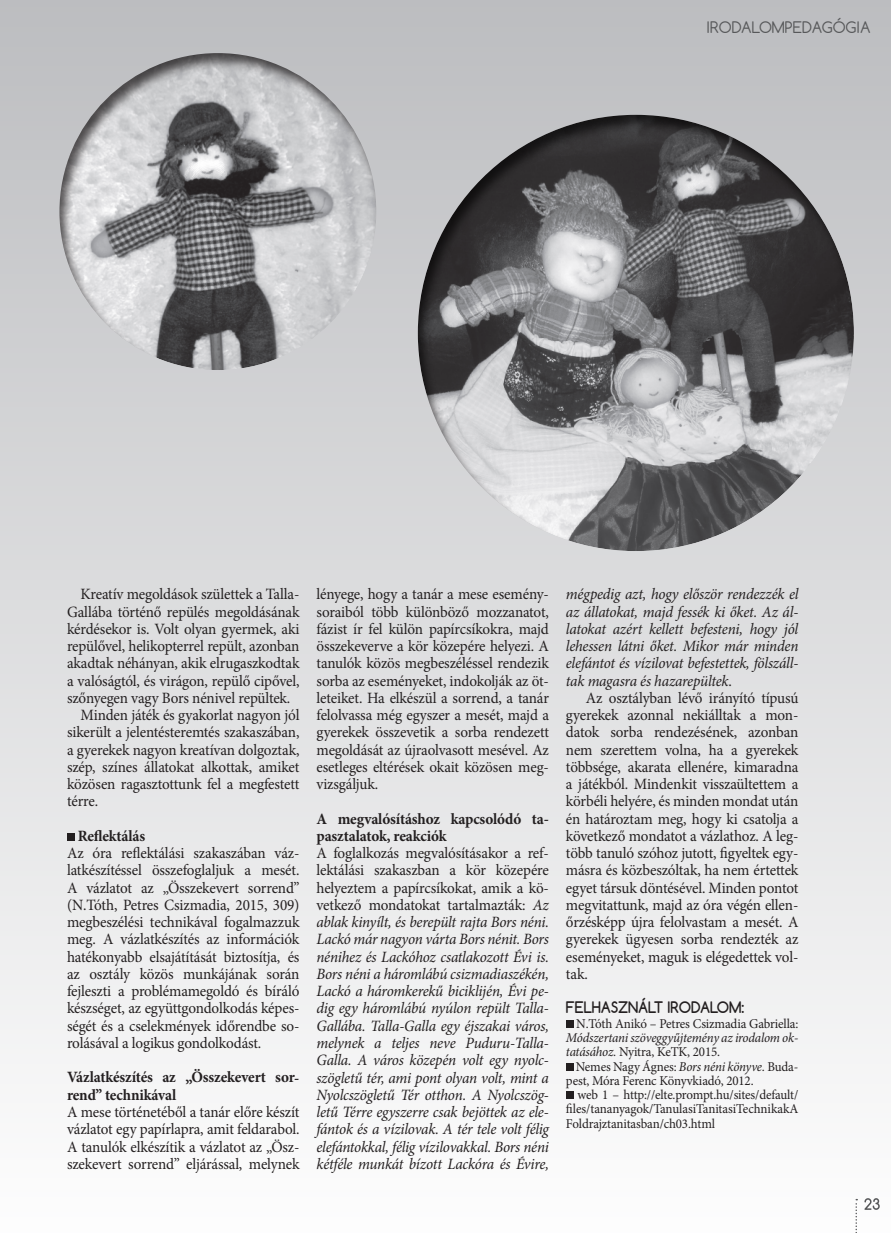
<style>
.page{position:relative;width:891px;height:1233px;background:#fff}
.page>*{position:absolute;margin:0;border:0;box-sizing:border-box;transform-origin:0 0}
.t1{font:15.75px/17.2px "Minion Pro";letter-spacing:-.015em;color:#231f20;text-align:justify;scale:.96 1}
.t2{font:italic 15.75px/17.2px "Minion Pro";letter-spacing:-.02em;color:#231f20;text-align:justify;scale:.96 1}
.t3{font:700 15.75px/17.2px "Minion Pro";letter-spacing:-.01em;color:#231f20;scale:.96 1}
.t4{font:700 15px "Comfortaa";letter-spacing:-.01em;color:#231f20;scale:.96 1}
.t5{font:15px "Comfortaa";color:#57585a}
.t6{font:13.5px/14.2px "Minion Pro";letter-spacing:-.02em;color:#231f20;scale:.96 1}
.t7{font:italic 13.5px/14.2px "Minion Pro";letter-spacing:-.015em;color:#231f20;scale:.96 1}
.s1{font-style:normal}
.s2{font-style:italic}
</style>
<div class="page">
<div style="left:0;top:0;width:891px;height:1232px;background:linear-gradient(to bottom,#bcbdc0,#fdfdfd)"></div>
<svg style="left:864px;top:1198px;width:16px;height:11px"></svg>
<svg style="left:855px;top:1198px;width:2px;height:35px"></svg>
<div style="left:67px;top:833px;width:8px;height:7px;background:#231f20"></div>
<div style="left:566px;top:1020px;width:8px;height:7px;background:#231f20"></div>
<div style="left:566px;top:1062px;width:8px;height:8px;background:#231f20"></div>
<div style="left:566px;top:1091px;width:8px;height:7px;background:#231f20"></div>
<div style="left:417px;top:112px;width:439px;height:440px;background:#231f20;opacity:.75"></div>
<div style="left:59px;top:51px;width:320px;height:320px;background:#231f20;opacity:.75"></div>
<p class="t5" style="left:706px;top:17px;width:166px">IRODALOMPEDAGÓGI A</p>
<p class="t1" style="left:81px;top:585px;width:230px">Kreatív megoldások születtek a Talla-</p>
<p class="t1" style="left:67px;top:603px;width:244px">Gallába történő repülés megoldásának</p>
<p class="t1" style="left:67px;top:620px;width:244px">kérdésekor is. Volt olyan gyermek, aki</p>
<p class="t1" style="left:67px;top:637px;width:244px">repülővel, helikopterrel repült, azonban</p>
<p class="t1" style="left:67px;top:654px;width:244px">akadtak néhányan, akik elrugaszkodtak</p>
<p class="t1" style="left:67px;top:672px;width:244px">a valóságtól, és virágon, repülő cipővel,</p>
<p class="t1" style="left:67px;top:689px;width:234px">szőnyegen vagy Bors nénivel repültek.</p>
<p class="t1" style="left:81px;top:706px;width:230px">Minden játék és gyakorlat nagyon jól</p>
<p class="t1" style="left:67px;top:723px;width:244px">sikerült a jelentésteremtés szakaszában,</p>
<p class="t1" style="left:67px;top:741px;width:244px">a gyerekek nagyon kreatívan dolgoztak,</p>
<p class="t1" style="left:67px;top:758px;width:244px">szép, színes állatokat alkottak, amiket</p>
<p class="t1" style="left:67px;top:775px;width:244px">közösen ragasztottunk fel a megfestett</p>
<p class="t1" style="left:67px;top:792px;width:34px">térre.</p>
<p class="t3" style="left:78px;top:827px;width:72px">Reflektálás</p>
<p class="t1" style="left:67px;top:844px;width:244px">Az óra reflektálási szakaszában váz&shy;latkészítéssel összefoglaljuk a mesét.<br>A vázlatot az „Összekevert sorrend” (N.Tóth, Petres Csizmadia, 2015, 309) megbeszélési technikával fogalmazzuk meg. A vázlatkészítés az információk hatékonyabb elsajátítását biztosítja, és az osztály közös munkájának során fejleszti a problémamegoldó és bíráló készséget, az együttgondolkodás képes&shy;ségét és a cselekmények időrendbe so&shy;rolásával a logikus gondolkodást.</p>
<p class="t3" style="left:67px;top:1068px;width:244px">Vázlatkészítés az „Összekevert sor&shy;rend” technikával</p>
<p class="t1" style="left:67px;top:1103px;width:244px">A mese történetéből a tanár előre készít vázlatot egy papírlapra, amit feldarabol.<br>A tanulók elkészítik a vázlatot az „Ös - szekevert sorrend” eljárással, melynek</p>
<p class="t1" style="left:317px;top:585px;width:244px">lényege, hogy a tanár a mese esemény&shy;soraiból több különböző mozzanatot, fázist ír fel külön papírcsíkokra, majd összekeverve a kör közepére helyezi. A tanulók közös megbeszéléssel rendezik sorba az eseményeket, indokolják az öt&shy;leteiket. Ha elkészül a sorrend, a tanár felolvassa még egyszer a mesét, majd a gyerekek összevetik a sorba rendezett megoldását az újraolvasott mesével. Az esetleges eltérések okait közösen meg&shy;vizsgáljuk.</p>
<p class="t3" style="left:317px;top:809px;width:244px">A megvalósításhoz kapcsolódó ta&shy;pasztalatok, reakciók</p>
<p class="t2" style="left:317px;top:844px;width:244px"><span class="s1">A foglalkozás megvalósításakor a ref&shy;lektálási szakaszban a kör közepére helyeztem a papírcsíkokat, amik a kö&shy;vetkező mondatokat tartalmazták:</span> Az ablak kinyílt, és berepült rajta Bors néni.<br>Lackó már nagyon várta Bors nénit. Bors nénihez és Lackóhoz csatlakozott Évi is.<br>Bors néni a háromlábú csizmadiaszékén, Lackó a háromkerekű biciklijén, Évi pe&shy;dig egy háromlábú nyúlon repült Talla-Gallába. Talla-Galla egy éjszakai város, melynek a teljes neve Puduru-Talla-Galla. A város közepén volt egy nyolc&shy;szögletű tér, ami pont olyan volt, mint a Nyolcszögletű Tér otthon. A Nyolcszög&shy;letű Térre egyszerre csak bejöttek az ele&shy;fántok és a vízilovak. A tér tele volt félig elefántokkal, félig vízilovakkal. Bors néni kétféle munkát bízott Lackóra és Évire,</p>
<p class="t2" style="left:566px;top:585px;width:244px">mégpedig azt, hogy először rendezzék el az állatokat, majd fessék ki őket. Az ál&shy;latokat azért kellett befesteni, hogy jól lehessen látni őket. Mikor már minden elefántot és vízilovat befestettek, fölszáll&shy;tak magasra és hazarepültek<span class="s1">.</span></p>
<p class="t1" style="left:566px;top:689px;width:244px;text-indent:20px">Az osztályban lévő irányító típusú gyerekek azonnal nekiálltak a mon&shy;datok sorba rendezésének, azonban nem szerettem volna, ha a gyerekek többsége, akarata ellenére, kimaradna a játékból. Mindenkit visszaültettem a körbéli helyére, és minden mondat után én határoztam meg, hogy ki csatolja a következő mondatot a vázlathoz. A leg&shy;több tanuló szóhoz jutott, figyeltek egy&shy;másra és közbeszóltak, ha nem értettek egyet társuk döntésével. Minden pontot megvitattunk, majd az óra végén ellen&shy;őrzésképp újra felolvastam a mesét. A gyerekek ügyesen sorba rendezték az eseményeket, maguk is elégedettek vol&shy;tak.</p>
<p class="t4" style="left:566px;top:998px;width:187px">FELHASZNÁLT IRODALOM:</p>
<p class="t6" style="left:576px;top:1016px;width:233px">N.Tóth Anikó – Petres Csizmadia Gabriella:</p>
<p class="t7" style="left:566px;top:1030px;width:244px">Módszertani szöveggyűjtemény az irodalom ok&shy;tatásához. <span class="s1">Nyitra, KeTK, 2015.</span></p>
<p class="t6" style="left:566px;top:1059px;width:244px;text-indent:10px">Nemes Nagy Ágnes: <span class="s2">Bors néni könyve.</span> Buda&shy;pest, Móra Ferenc Könyvkiadó, 2012.</p>
<p class="t6" style="left:566px;top:1087px;width:244px;text-align:justify;text-indent:12px">web 1 – http://elte.prompt.hu/sites/default/ files/tananyagok/TanulasiTanitasiTechnikakA Foldrajztanitasban/ch03.html</p>
</div>
